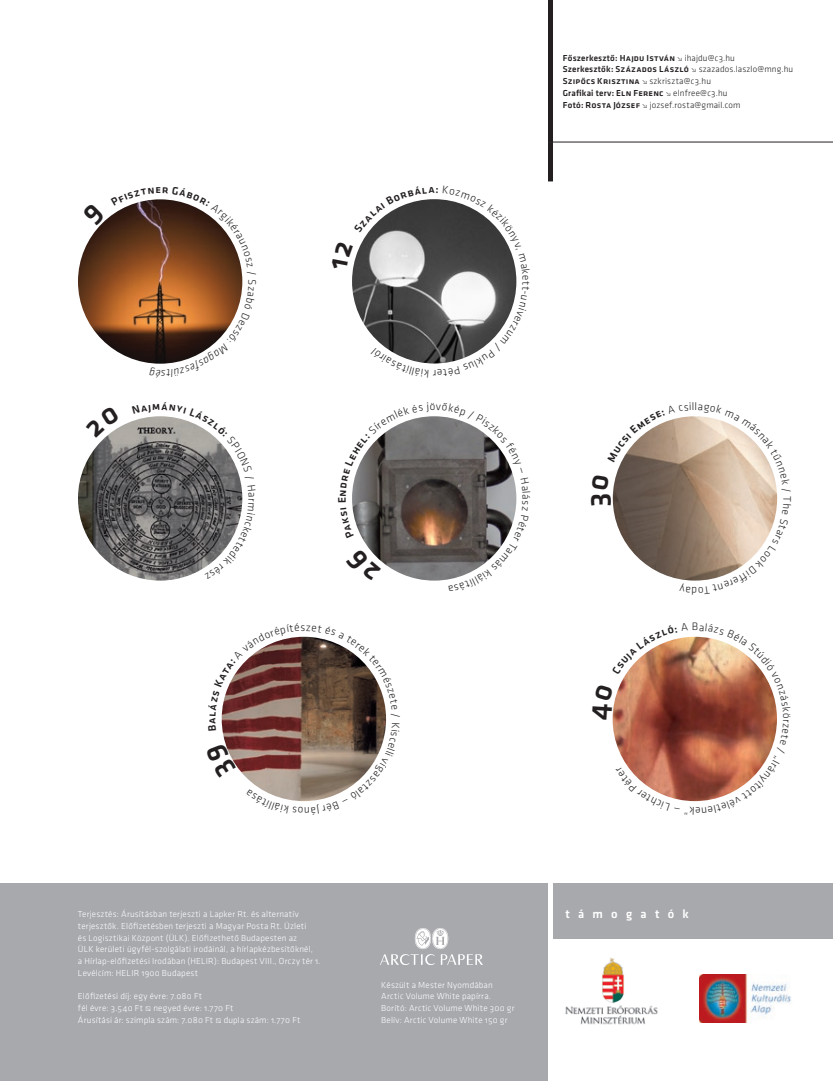
<style>
.page{position:relative;width:833px;height:1081px;background:#fff}
.page>*{position:absolute;margin:0;border:0;box-sizing:border-box;transform-origin:0 0}
.szcena_h0_2010{font:500 12.5px "Klavika";color:#fff}
.impress{font:300 9px/11.8px "Klavika";letter-spacing:.02em;color:#fff}
.szcena_2009{font:500 9px "Klavika";letter-spacing:.025em;color:#231f20}
.szcena_2009-2{font:300 9px "Klavika";letter-spacing:.015em;color:#231f20}
.s1{font-weight:300}
.s2{font-weight:500}
</style>
<div class="page">
<div style="left:0;top:883px;width:833px;height:198px;background:#a8a9ad"></div>
<div style="left:550px;top:940px;width:283px;height:141px;background:#fff"></div>
<img style="left:78px;top:416px;width:164px;height:164px;border-radius:82px">
<img style="left:78px;top:199px;width:164px;height:165px;border-radius:82px">
<div style="left:548px;top:0;width:5px;height:142px;background:#231f20"></div>
<hr style="left:553px;top:142px;width:280px;height:1px;background:#231f20">
<div style="left:548px;top:142px;width:5px;height:39px;background:#231f20"></div>
<div style="left:548px;top:869px;width:5px;height:212px;background:#fff"></div>
<img style="left:565px;top:957px;width:93px;height:68px">
<img style="left:700px;top:974px;width:91px;height:48px">
<img style="left:380px;top:928px;width:102px;height:36px">
<svg style="left:106px;top:427px;width:14px;height:10px"></svg>
<svg style="left:132px;top:416px;width:111px;height:163px"></svg>
<svg style="left:352px;top:199px;width:165px;height:165px"></svg>
<svg style="left:352px;top:416px;width:165px;height:165px"></svg>
<svg style="left:612px;top:416px;width:166px;height:165px"></svg>
<svg style="left:221px;top:636px;width:166px;height:166px"></svg>
<svg style="left:612px;top:636px;width:165px;height:166px"></svg>
<svg style="left:99px;top:220px;width:6px;height:6px"></svg>
<svg style="left:111px;top:199px;width:132px;height:165px"></svg>
<p class="szcena_2009" style="left:563px;top:53px;width:174px">Főszerkesztő: Hajdu István <span class="s1">• ihajdu@c3.hu</span></p>
<p class="szcena_2009" style="left:563px;top:65px;width:232px">Szerkesztők: Százados László <span class="s1">• szazados.laszlo@mng.hu</span></p>
<p class="szcena_2009" style="left:563px;top:76px;width:150px">Szipőcs Krisztina <span class="s1">• szkriszta@c3.hu</span></p>
<p class="szcena_2009" style="left:563px;top:88px;width:166px">Grafikai terv: Eln Ferenc <span class="s1">• elnfree@c3.hu</span></p>
<p class="szcena_2009-2" style="left:563px;top:100px;width:179px"><span class="s2">Fotó: Rosta József</span> • jozsef.rosta@gmail.com</p>
<p class="impress" style="left:78px;top:908px;width:244px">Terjesztés: Árusításban terjeszti a Lapker Rt. és alternatív terjesztők. Előfizetésben terjeszti a Magyar Posta Rt. Üzleti<br>és Logisztikai Központ (ÜLK). Előfizethető Budapesten az<br>ÜLK kerületi ügyfél-szolgálati irodáinál, a hírlapkézbesítőknél,<br>a Hírlap-előfizetési Irodában (HELIR): Budapest VIII., Orczy tér 1.<br>Levélcím: HELIR 1900 Budapest</p>
<p class="impress" style="left:78px;top:990px;width:157px">Előfizetési díj: egy évre: 7.080 Ft<br>fél évre: 3.540 Ft • negyed évre: 1.770 Ft</p>
<p class="impress" style="left:78px;top:1014px;width:224px">Árusítási ár: szimpla szám: 7.080 Ft • dupla szám: 1.770 Ft</p>
<p class="impress" style="left:381px;top:979px;width:113px">Készült a Mester Nyomdában</p>
<p class="impress" style="left:381px;top:990px;width:111px">Arctic Volume White papírra.</p>
<p class="impress" style="left:381px;top:1002px;width:135px">Borító: Arctic Volume White 300 gr</p>
<p class="impress" style="left:381px;top:1014px;width:128px">Belív: Arctic Volume White 150 gr</p>
<p class="szcena_h0_2010" style="left:565px;top:907px;width:125px">támogatók</p>
</div>
